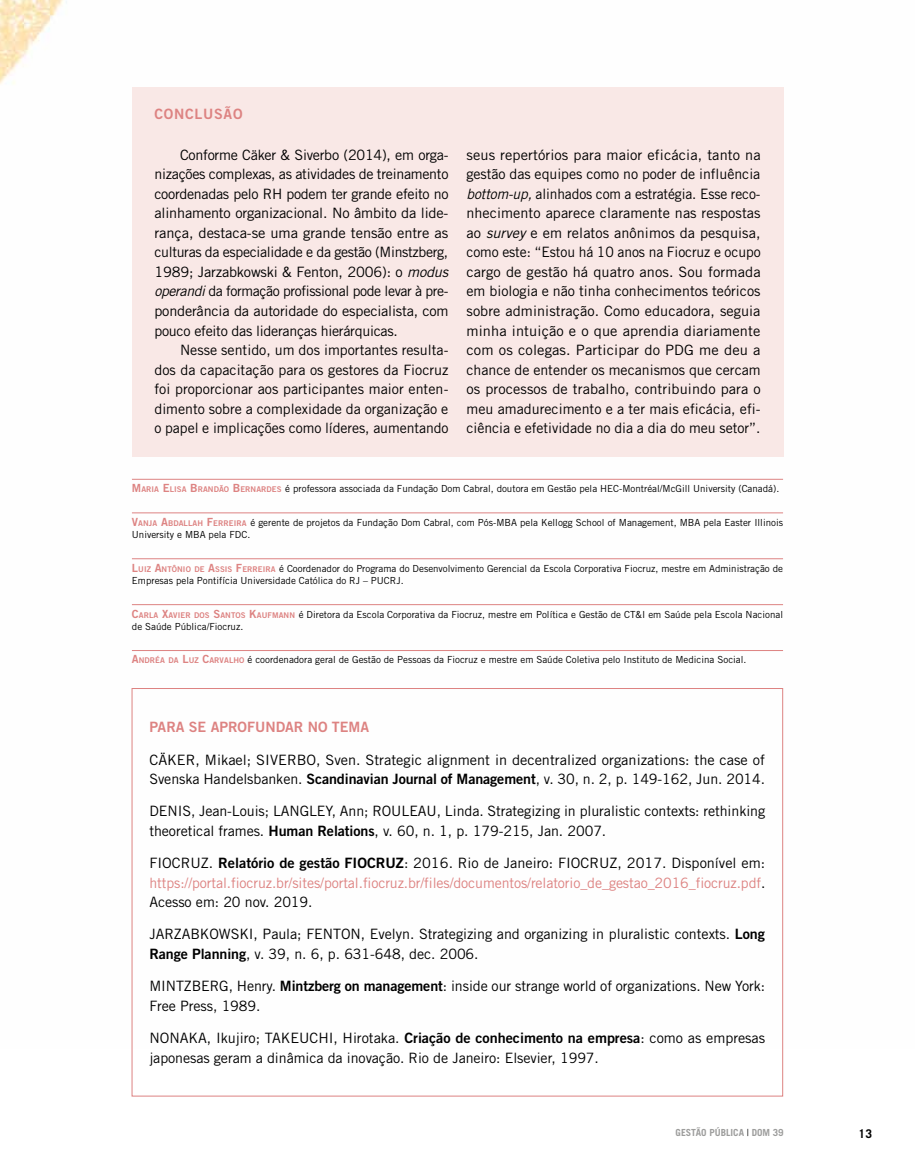
<style>
.page{position:relative;width:915px;height:1170px;background:#fff}
.page>*{position:absolute;margin:0;border:0;box-sizing:border-box;transform-origin:0 0}
.t1{font:14.25px/19.5px "Trade Gothic LT Std";letter-spacing:-.005em;color:#000}
.t2{font:14.25px/19.5px "Trade Gothic LT Std";letter-spacing:-.01em;color:#dd8382;text-align:justify}
.t3{font:14.25px "Trade Gothic LT Std Bd 2";color:#dd8382}
.t4{font:14.25px "Trade Gothic LT Std Bd 2";letter-spacing:.05em;color:#dd8382}
.t5{font:700 12px "Trade Gothic LT Std";color:#000}
.t6{font:9.75px/12.3px "Trade Gothic LT Std";color:#000}
.t7{font:700 9.75px "Trade Gothic LT Std";color:#9d9d9c}
.s1{font-style:italic}
.s2{font-family:"Trade Gothic LT Std Bd 2";font-size:11.25px;color:#dd8382}
.s3{font-family:"Trade Gothic LT Std Bd 2";font-size:7.8px;color:#dd8382}
.s4{font-family:"Trade Gothic LT Std Bd 2"}
.s5{color:#000}
.s6{font-family:"Trade Gothic LT Std Bd 2";color:#000}
.s7{font-weight:400;color:#000}
</style>
<div class="page">
<img style="left:0;top:0;width:784px;height:1048px">
<hr style="left:132px;top:479px;width:650px;height:1px;background:#dd8382">
<hr style="left:132px;top:512px;width:650px;height:1px;background:#dd8382">
<hr style="left:132px;top:558px;width:650px;height:1px;background:#dd8382">
<hr style="left:132px;top:604px;width:650px;height:1px;background:#dd8382">
<hr style="left:132px;top:650px;width:650px;height:1px;background:#dd8382">
<div style="left:132px;top:87px;width:650px;height:369px;background:#f9e8e6"></div>
<p class="t4" style="left:154px;top:105px;width:90px">CONCLUSÃO</p>
<p class="t1" style="left:154px;top:145px;width:295px;text-align:justify;text-indent:26px">Conforme Cäker &amp; Siverbo (2014), em orga&shy;nizações complexas, as atividades de treinamento coordenadas pelo RH podem ter grande efeito no alinhamento organizacional. No âmbito da lide&shy;rança, destaca-se uma grande tensão entre as culturas da especialidade e da gestão (Minstzberg, 1989; Jarzabkowski &amp; Fenton, 2006): o <span class="s1">modus operandi</span> da formação profissional pode levar à pre&shy;ponderância da autoridade do especialista, com pouco efeito das lideranças hierárquicas.</p>
<p class="t1" style="left:154px;top:340px;width:295px;text-align:justify;text-indent:26px">Nesse sentido, um dos importantes resulta&shy;dos da capacitação para os gestores da Fiocruz foi proporcionar aos participantes maior enten&shy;dimento sobre a complexidade da organização e o papel e implicações como líderes, aumentando</p>
<p class="t1" style="left:466px;top:145px;width:295px;text-align:justify">seus repertórios para maior eficácia, tanto na gestão das equipes como no poder de influência <span class="s1">bottom-up,</span> alinhados com a estratégia. Esse reco&shy;nhecimento aparece claramente nas respostas ao <span class="s1">survey</span> e em relatos anônimos da pesquisa, como este: “Estou há 10 anos na Fiocruz e ocupo cargo de gestão há quatro anos. Sou formada em biologia e não tinha conhecimentos teóricos sobre administração. Como educadora, seguia minha intuição e o que aprendia diariamente com os colegas. Participar do PDG me deu a chance de entender os mecanismos que cercam os processos de trabalho, contribuindo para o meu amadurecimento e a ter mais eficácia, efi&shy;ciência e efetividade no dia a dia do meu setor”.</p>
<p class="t6" style="left:132px;top:482px;width:648px"><span class="s2">M</span><span class="s3">ARIA</span> <span class="s2">E</span><span class="s3">LISA</span> <span class="s2">B</span><span class="s3">RANDÃO</span> <span class="s2">B</span><span class="s3">ERNARDES</span> é professora associada da Fundação Dom Cabral, doutora em Gestão pela HEC-Montréal/McGill University (Canadá).</p>
<p class="t6" style="left:132px;top:516px;width:652px"><span class="s2">V</span><span class="s3">ANJA</span> <span class="s2">A</span><span class="s3">BDALLAH</span> <span class="s2">F</span><span class="s3">ERREIRA</span> é gerente de projetos da Fundação Dom Cabral, com Pós-MBA pela Kellogg School of Management, MBA pela Easter Illinois<br>University e MBA pela FDC.</p>
<p class="t6" style="left:132px;top:562px;width:652px"><span class="s2">L</span><span class="s3">UIZ</span> <span class="s2">A</span><span class="s3">NTÔNIO DE</span> <span class="s2">A</span><span class="s3">SSIS</span> <span class="s2">F</span><span class="s3">ERREIRA</span> é Coordenador do Programa do Desenvolvimento Gerencial da Escola Corporativa Fiocruz, mestre em Administração de<br>Empresas pela Pontifícia Universidade Católica do RJ – PUCRJ.</p>
<p class="t6" style="left:132px;top:607px;width:652px"><span class="s2">C</span><span class="s3">ARLA</span> <span class="s2">X</span><span class="s3">AVIER DOS</span> <span class="s2">S</span><span class="s3">ANTOS</span> <span class="s2">K</span><span class="s3">AUFMANN</span> é Diretora da Escola Corporativa da Fiocruz, mestre em Política e Gestão de CT&amp;I em Saúde pela Escola Nacional de Saúde Pública/Fiocruz.</p>
<p class="t6" style="left:132px;top:653px;width:616px"><span class="s2">A</span><span class="s3">NDRÉA DA</span> <span class="s2">L</span><span class="s3">UZ</span> <span class="s2">C</span><span class="s3">ARVALHO</span> é coordenadora geral de Gestão de Pessoas da Fiocruz e mestre em Saúde Coletiva pelo Instituto de Medicina Social.</p>
<p class="t3" style="left:149px;top:718px;width:221px">PARA SE APROFUNDAR NO TEMA</p>
<p class="t1" style="left:149px;top:749px;width:617px">CÄKER, Mikael; SIVERBO, Sven. Strategic alignment in decentralized organizations: the case of<br>Svenska Handelsbanken. <span class="s4">Scandinavian Journal of Management</span>, v. 30, n. 2, p. 149-162, Jun. 2014.</p>
<p class="t1" style="left:149px;top:801px;width:617px">DENIS, Jean-Louis; LANGLEY, Ann; ROULEAU, Linda. Strategizing in pluralistic contexts: rethinking theoretical frames. <span class="s4">Human Relations</span>, v. 60, n. 1, p. 179-215, Jan. 2007.</p>
<p class="t2" style="left:149px;top:853px;width:617px"><span class="s5">FIOCRUZ.</span> <span class="s6">Relatório de gestão FIOCRUZ</span><span class="s5">: 2016. Rio de Janeiro: FIOCRUZ, 2017. Disponível em: </span>https://portal.fiocruz.br/sites/portal.fiocruz.br/files/documentos/relatorio_de_gestao_2016_fiocruz.pdf<span class="s5">.<br>Acesso em: 20 nov. 2019.</span></p>
<p class="t1" style="left:149px;top:924px;width:617px">JARZABKOWSKI, Paula; FENTON, Evelyn. Strategizing and organizing in pluralistic contexts. <span class="s4">Long<br>Range Planning</span>, v. 39, n. 6, p. 631-648, dec. 2006.</p>
<p class="t1" style="left:149px;top:976px;width:617px">MINTZBERG, Henry. <span class="s4">Mintzberg on management</span>: inside our strange world of organizations. New York:<br>Free Press, 1989.</p>
<p class="t1" style="left:149px;top:1027px;width:617px">NONAKA, Ikujiro; TAKEUCHI, Hirotaka. <span class="s4">Criação de conhecimento na empresa</span>: como as empresas japonesas geram a dinâmica da inovação. Rio de Janeiro: Elsevier, 1997.</p>
<p class="t7" style="left:675px;top:1125px;width:110px">GESTÃO PÚBLICA <span class="s7">|</span> DOM 39</p>
<p class="t5" style="left:858px;top:1125px;width:15px">13</p>
</div>
